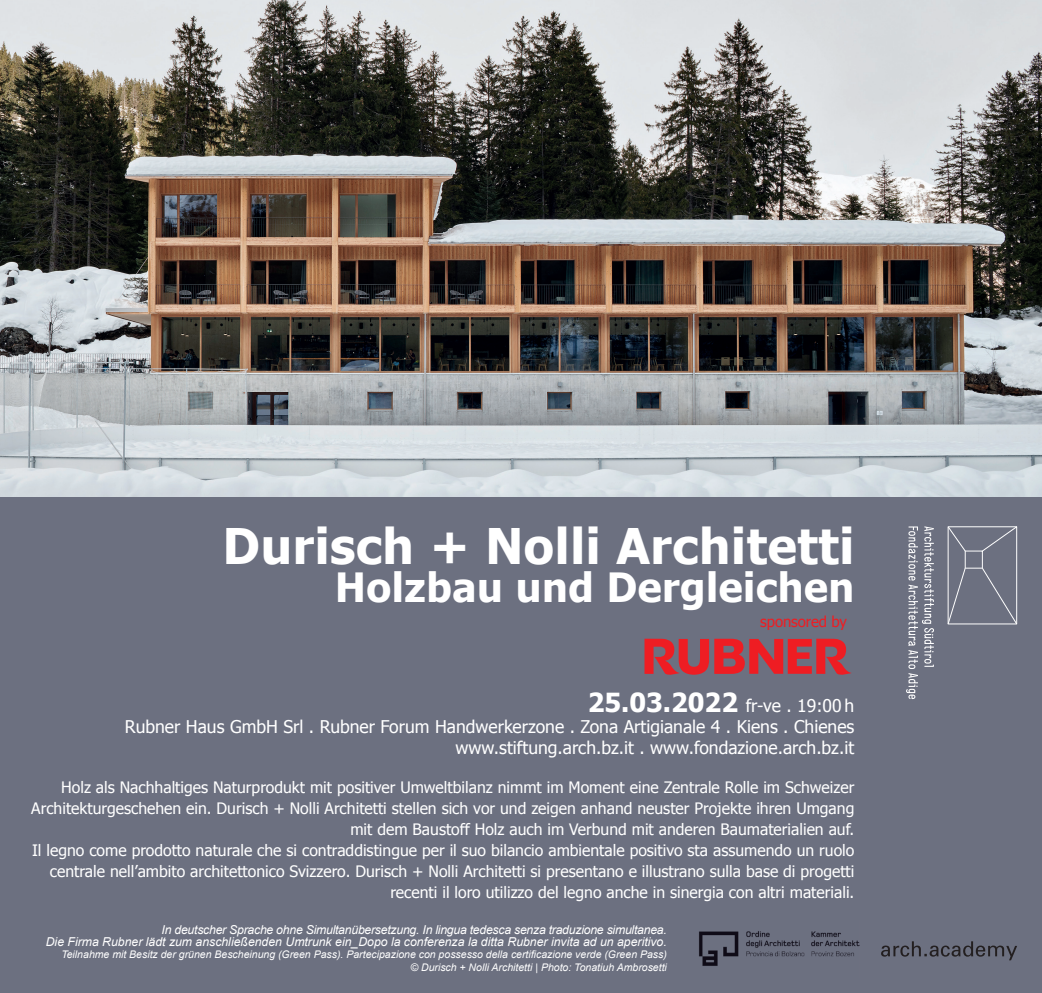
<style>
.page{position:relative;width:1042px;height:993px;background:#fff}
.page>*{position:absolute;margin:0;border:0;box-sizing:border-box;transform-origin:0 0}
.t1{font:700 49px "Tahoma";letter-spacing:.015em;color:#fff}
.t2{font:700 40.25px "Tahoma";letter-spacing:.015em;color:#fff}
.t3{font:17.5px/21px "Tahoma";color:#fff;text-align:right}
.t4{font:15.75px/21px "Tahoma";color:#fff;text-align:right}
.t5{font:14.88px "Tahoma";letter-spacing:-.005em;color:#ee1d23}
.t6{font:italic 12.25px/12.2px "Arial";color:#fff;text-align:right}
.t7{font:italic 10.5px/12.2px "Arial";color:#fff;text-align:right}
.s1{font-weight:700;font-size:26.25px}
</style>
<div class="page">
<div style="left:0;top:496px;width:1042px;height:496px;background:#6c7080"></div>
<svg style="left:906px;top:526px;width:28px;height:172px"></svg>
<svg style="left:947px;top:526px;width:70px;height:98px"></svg>
<img style="left:699px;top:931px;width:160px;height:35px">
<svg style="left:881px;top:941px;width:136px;height:18px"></svg>
<svg style="left:644px;top:638px;width:208px;height:36px"></svg>
<img style="left:0;top:0;width:1042px;height:496px">
<h1 class="t1" style="left:223px;top:511px;width:633px">Durisch + Nolli Architetti</h1>
<h2 class="t2" style="left:335px;top:559px;width:521px">Holzbau und Dergleichen</h2>
<p class="t5" style="left:760px;top:611px;width:88px">sponsored by</p>
<p class="t3" style="left:125px;top:694px;width:731px"><span class="s1">25.03.2022</span> fr-ve . 19:00 h<br>Rubner Haus GmbH Srl . Rubner Forum Handwerkerzone . Zona Artigianale 4 . Kiens . Chienes www.stiftung.arch.bz.it . www.fondazione.arch.bz.it</p>
<p class="t4" style="left:31px;top:775px;width:824px">Holz als Nachhaltiges Naturprodukt mit positiver Umweltbilanz nimmt im Moment eine Zentrale Rolle im Schweizer Architekturgeschehen ein. Durisch + Nolli Architetti stellen sich vor und zeigen anhand neuster Projekte ihren Umgang mit dem Baustoff Holz auch im Verbund mit anderen Baumaterialien auf.<br>Il legno come prodotto naturale che si contraddistingue per il suo bilancio ambientale positivo sta assumendo un ruolo centrale nell’ambito architettonico Svizzero. Durisch + Nolli Architetti si presentano e illustrano sulla base di progetti recenti il loro utilizzo del legno anche in sinergia con altri materiali.</p>
<p class="t6" style="left:46px;top:923px;width:622px">In deutscher Sprache ohne Simultanübersetzung. In lingua tedesca senza traduzione simultanea.<br>Die Firma Rubner lädt zum anschließenden Umtrunk ein_Dopo la conferenza la ditta Rubner invita ad un aperitivo.</p>
<p class="t7" style="left:61px;top:948px;width:607px">Teilnahme mit Besitz der grünen Bescheinung (Green Pass). Partecipazione con possesso della certificazione verde (Green Pass) © Durisch + Nolli Architetti | Photo: Tonatiuh Ambrosetti</p>
</div>
